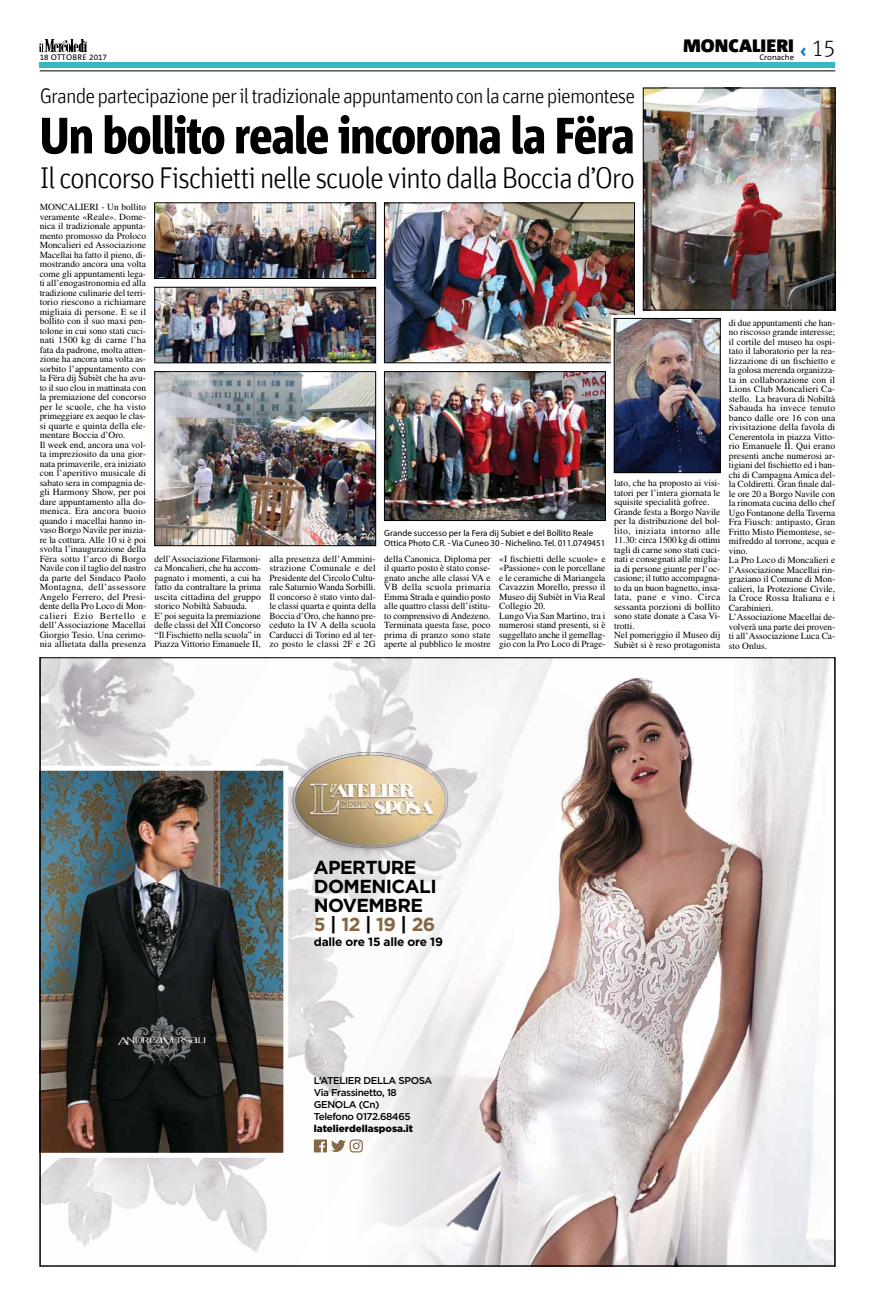
<style>
.page{position:relative;width:875px;height:1306px;background:#fff}
.page>*{position:absolute;margin:0;border:0;box-sizing:border-box;transform-origin:0 0}
.t1{font:800 51px "Corpid Cd LF";letter-spacing:-.015em;color:#000}
.t2{font:300 30px "Unit";letter-spacing:-.05em;color:#000}
.t3{font:300 21px "Unit";letter-spacing:-.045em;color:#000}
.t4{font:700 18.9px/18.9px "Gotham";letter-spacing:-.03em;color:#000}
.t5{font:900 18px "Corpid";color:#000}
.t6{font:700 11.9px "Gotham";letter-spacing:-.02em;color:#000}
.t7{font:500 9.9px/11.9px "Gotham";letter-spacing:-.04em;color:#000}
.t8{font:900 9.9px "Gotham";color:#000}
.t9{font:9.4px/9.5px "Times";color:#000}
.t10{font:9px/9.9px "Myriad Pro";color:#000}
.t11{font:8px "Corpid Caps";color:#000}
.t12{font:8px "Corpid";color:#000}
.s1{color:#846744}
</style>
<div class="page">
<img style="left:40px;top:40px;width:46px;height:11px">
<hr style="left:40px;top:71px;width:795px;height:1px;background:#000">
<div style="left:40px;top:62px;width:795px;height:6px;background:#36b7c1"></div>
<img style="left:42px;top:659px;width:791px;height:605px">
<img style="left:645px;top:90px;width:188px;height:218px">
<div style="left:643px;top:88px;width:192px;height:222px;border:1px solid #000"></div>
<img style="left:156px;top:205px;width:218px;height:71px">
<div style="left:154px;top:203px;width:222px;height:75px;border:1px solid #000"></div>
<img style="left:386px;top:205px;width:246px;height:156px">
<div style="left:384px;top:203px;width:250px;height:160px;border:1px solid #000"></div>
<img style="left:156px;top:373px;width:218px;height:171px">
<div style="left:154px;top:371px;width:222px;height:175px;border:1px solid #000"></div>
<img style="left:156px;top:289px;width:218px;height:72px">
<div style="left:154px;top:287px;width:222px;height:76px;border:1px solid #000"></div>
<img style="left:386px;top:373px;width:217px;height:146px">
<div style="left:384px;top:371px;width:221px;height:150px;border:1px solid #000"></div>
<svg style="left:611px;top:315px;width:26px;height:51px"></svg>
<img style="left:616px;top:320px;width:102px;height:151px">
<div style="left:614px;top:318px;width:106px;height:155px;border:1px solid #000"></div>
<p class="t11" style="left:40px;top:52px;width:69px">18 OTTOBRE 2017</p>
<h3 class="t3" style="left:40px;top:84px;width:597px">Grande partecipazione per il tradizionale appuntamento con la carne piemontese</h3>
<h1 class="t1" style="left:40px;top:108px;width:596px">Un bollito reale incorona la Fëra</h1>
<h2 class="t2" style="left:40px;top:161px;width:597px">Il concorso Fischietti nelle scuole vinto dalla Boccia d’Oro</h2>
<h3 class="t5" style="left:683px;top:36px;width:112px">MONCALIERI</h3>
<p class="t12" style="left:759px;top:52px;width:77px">Cronache <sup>&lt;</sup><sup>&lt;</sup> <sup>15</sup></p>
<p class="t9" style="left:40px;top:202px;width:108px">MONCALIERI - Un bollito veramente «Reale». Dome&shy;nica il tradizionale appunta&shy;mento promosso da Proloco<br>Moncalieri ed Associazione<br>Macellai ha fatto il pieno, di&shy;mostrando ancora una volta come gli appuntamenti lega&shy;ti all’enogastronomia ed alla tradizione culinarie del terri&shy;torio riescono a richiamare migliaia di persone. E se il bollito con il suo maxi pen&shy;tolone in cui sono stati cuci&shy;nati 1500 kg di carne l’ha fata da padrone, molta atten&shy;zione ha ancora una volta as&shy;sorbito l’appuntamento con la Fëra dij Subièt che ha avu&shy;to il suo clou in mattinata con la premiazione del concorso per le scuole, che ha visto primeggiare ex aequo le clas&shy;si quarte e quinta della ele&shy;mentare Boccia d’Oro.<br>Il week end, ancora una vol&shy;ta impreziosito da una gior&shy;nata primaverile, era iniziato con l’aperitivo musicale di sabato sera in compagnia de&shy;gli Harmony Show, per poi dare appuntamento alla do&shy;menica. Era ancora buoio quando i macellai hanno in&shy;vaso Borgo Navile per inizia&shy;re la cottura. Alle 10 si è poi svolta l’inaugurazione della<br>Fëra sotto l’arco di Borgo<br>Navile con il taglio del nastro da parte del Sindaco Paolo<br>Montagna, dell’assessore<br>Angelo Ferrero, del Presi&shy;dente della Pro Loco di Mon&shy;calieri Ezio Bertello e dell’Associazione Macellai<br>Giorgio Tesio. Una cerimo&shy;nia allietata dalla presenza</p>
<p class="t10" style="left:384px;top:528px;width:222px">Grande successo per la Fera dij Subiet e del Bollito Reale<br>Ottica Photo C.R. - Via Cuneo 30 - Nichelino. Tel. 011.0749451</p>
<p class="t9" style="left:154px;top:554px;width:108px">dell’Associazione Filarmoni&shy;ca Moncalieri, che ha accom&shy;pagnato i momenti, a cui ha fatto da contraltare la prima uscita cittadina del gruppo storico Nobiltà Sabauda.<br>E’ poi seguita la premiazione delle classi del XII Concorso “Il Fischietto nella scuola” in<br>Piazza Vittorio Emanuele II,</p>
<p class="t9" style="left:269px;top:554px;width:108px;text-align:justify">alla presenza dell’Ammini&shy;strazione Comunale e del Presidente del Circolo Cultu&shy;rale Saturnio Wanda Sorbilli.<br>Il concorso è stato vinto dal&shy;le classi quarta e quinta della Boccia d’Oro, che hanno pre&shy;ceduto la IV A della scuola Carducci di Torino ed al ter&shy;zo posto le classi 2F e 2G</p>
<p class="t9" style="left:384px;top:554px;width:108px;text-align:justify">della Canonica. Diploma per il quarto posto è stato conse&shy;gnato anche alle classi VA e VB della scuola primaria Emma Strada e quindio posto alle quattro classi dell’istitu&shy;to comprensivo di Andezeno.<br>Terminata questa fase, poco prima di pranzo sono state aperte al pubblico le mostre</p>
<p class="t9" style="left:499px;top:554px;width:108px">«I fischietti delle scuole» e «Passione» con le porcellane e le ceramiche di Mariangela<br>Cavazzin Morello, presso il<br>Museo dij Subièt in Via Real<br>Collegio 20.<br>Lungo Via San Martino, tra i numerosi stand presenti, si è suggellato anche il gemellag&shy;gio con la Pro Loco di Prage-</p>
<p class="t9" style="left:614px;top:478px;width:108px">lato, che ha proposto ai visi&shy;tatori per l’intera giornata le squisite specialità gofree.<br>Grande festa a Borgo Navile per la distribuzione del bol&shy;lito, iniziata intorno alle<br>11.30: circa 1500 kg di ottimi tagli di carne sono stati cuci&shy;nati e consegnati alle miglia&shy;ia di persone giunte per l’oc&shy;casione; il tutto accompagna&shy;to da un buon bagnetto, insa&shy;lata, pane e vino. Circa sessanta porzioni di bollito sono state donate a Casa Vi&shy;trotti.<br>Nel pomeriggio il Museo dij<br>Subièt si è reso protagonista</p>
<p class="t9" style="left:729px;top:318px;width:108px">di due appuntamenti che han&shy;no riscosso grande interesse; il cortile del museo ha ospi&shy;tato il laboratorio per la rea&shy;lizzazione di un fischietto e la golosa merenda organizza&shy;ta in collaborazione con il<br>Lions Club Moncalieri Ca&shy;stello. La bravura di Nobiltà<br>Sabauda ha invece tenuto banco dalle ore 16 con una rivisitazione della favola di<br>Cenerentola in piazza Vitto&shy;rio Emanuele II. Qui erano presenti anche numerosi ar&shy;tigiani del fischietto ed i ban&shy;chi di Campagna Amica del&shy;la Coldiretti. Gran finale dal&shy;le ore 20 a Borgo Navile con la rinomata cucina dello chef<br>Ugo Fontanone della Taverna<br>Fra Fiusch: antipasto, Gran<br>Fritto Misto Piemontese, se&shy;mifreddo al torrone, acqua e vino.<br>La Pro Loco di Moncalieri e l’Associazione Macellai rin&shy;graziano il Comune di Mon&shy;calieri, la Protezione Civile, la Croce Rossa Italiana e i<br>Carabinieri.<br>L’Associazione Macellai de&shy;volverà una parte dei proven&shy;ti all’Associazione Luca Ca&shy;sto Onlus.</p>
<h3 class="t4" style="left:314px;top:858px;width:124px">APERTURE<br>DOMENICALI<br>NOVEMBRE<br><span class="s1">5</span>|<span class="s1">12</span>|<span class="s1">19</span>|<span class="s1">26</span></h3>
<p class="t6" style="left:314px;top:933px;width:130px">dalle ore 15 alle ore 19</p>
<p class="t7" style="left:314px;top:1075px;width:120px">L’ATELIER DELLA SPOSA<br>Via Frassinetto, 18<br>GENOLA (Cn)<br>Telefono 0172.68465</p>
<p class="t8" style="left:314px;top:1121px;width:101px">latelierdellasposa.it</p>
</div>
